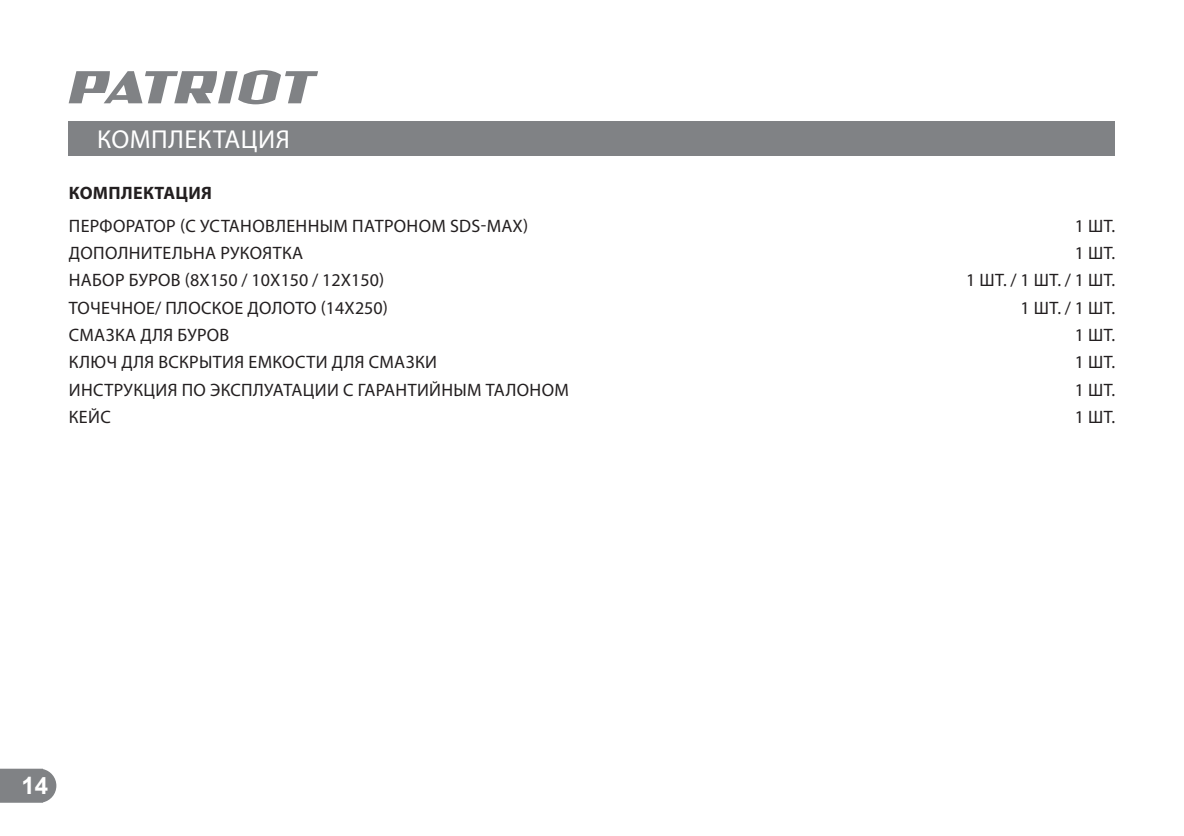
<style>
.page{position:relative;width:1184px;height:836px;background:#fff}
.page>*{position:absolute;margin:0;border:0;box-sizing:border-box;transform-origin:0 0}
.t1{font:26px "Myriad Pro";letter-spacing:.02em;color:#fff}
.t2{font:700 24px "Arial";color:#fff}
.t3{font:18px/27.2px "Myriad Pro";letter-spacing:.02em;color:#231f20}
.t4{font:700 18px "Myriad Pro";letter-spacing:.02em;color:#231f20}
</style>
<div class="page">
<svg style="left:0;top:768px;width:56px;height:34px;background:#898b8e"></svg>
<svg style="left:69px;top:70px;width:249px;height:34px"></svg>
<div style="left:69px;top:121px;width:1046px;height:34px;background:#808285"></div>
<h1 class="t1" style="left:97px;top:123px;width:194px">КОМПЛЕКТАЦИЯ</h1>
<p class="t4" style="left:69px;top:183px;width:145px">КОМПЛЕКТАЦИЯ</p>
<p class="t3" style="left:69px;top:212px;width:502px">ПЕРФОРАТОР (С УСТАНОВЛЕННЫМ ПАТРОНОМ SDS-MAX)<br>ДОПОЛНИТЕЛЬНА РУКОЯТКА<br>НАБОР БУРОВ (8Х150 / 10Х150 / 12Х150)<br>ТОЧЕЧНОЕ/ ПЛОСКОЕ ДОЛОТО (14X250)<br>СМАЗКА ДЛЯ БУРОВ<br>КЛЮЧ ДЛЯ ВСКРЫТИЯ ЕМКОСТИ ДЛЯ СМАЗКИ<br>ИНСТРУКЦИЯ ПО ЭКСПЛУАТАЦИИ C ГАРАНТИЙНЫМ ТАЛОНОМ<br>КЕЙС</p>
<p class="t3" style="left:966px;top:212px;width:151px;text-align:right">1 ШТ.<br>1 ШТ.<br>1 ШТ. / 1 ШТ. / 1 ШТ.<br>1 ШТ. / 1 ШТ.<br>1 ШТ.<br>1 ШТ.<br>1 ШТ.<br>1 ШТ.</p>
<h2 class="t2" style="left:21px;top:769px;width:28px">14</h2>
</div>
